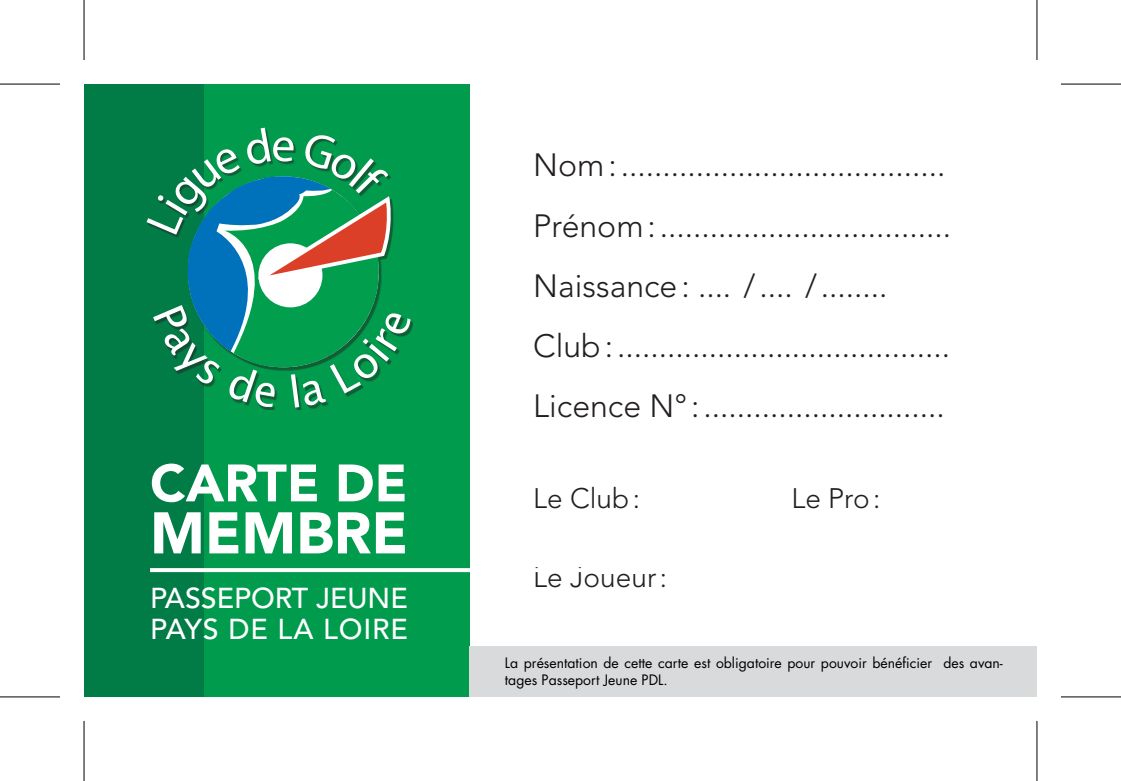
<style>
.page{position:relative;width:1121px;height:781px;background:#fff}
.page>*{position:absolute;margin:0;border:0;box-sizing:border-box;transform-origin:0 0}
.t1{font:900 58px "Avenir LT Std";color:#fff}
.t2{font:900 52px "Avenir LT Std";color:#fff}
.t3{font:300 32px/60px "Avenir LT Std";color:#231f20}
.t4{font:500 28.4px/30.4px "Avenir LT Std";color:#fff}
.t5{font:300 28px "Avenir LT Std";color:#231f20}
.t6{font:14px/16.8px "Futura Std";color:#000}
</style>
<div class="page">
<div style="left:203px;top:84px;width:267px;height:612px;background:#009b4d"></div>
<div style="left:84px;top:84px;width:119px;height:612px;background:#017c47"></div>
<div style="left:470px;top:646px;width:566px;height:50px;background:#d9dadc"></div>
<hr style="left:150px;top:568px;width:730px;height:4px;background:#fff">
<div style="left:149px;top:130px;width:264px;height:280px;background:#231f20;opacity:.5"></div>
<svg style="left:146px;top:128px;width:264px;height:279px"></svg>
<svg style="left:0;top:697px;width:60px;height:1px"></svg>
<svg style="left:1061px;top:697px;width:59px;height:1px"></svg>
<svg style="left:1037px;top:0;width:1px;height:60px"></svg>
<svg style="left:1037px;top:721px;width:1px;height:59px"></svg>
<hr style="left:0;top:83px;width:60px;height:2px;background:#000">
<hr style="left:1060px;top:83px;width:60px;height:2px;background:#000">
<hr style="left:0;top:696px;width:60px;height:1px;background:#000">
<hr style="left:1060px;top:696px;width:60px;height:1px;background:#000">
<hr style="left:83px;top:0;width:2px;height:60px;background:#000">
<hr style="left:83px;top:720px;width:2px;height:60px;background:#000">
<hr style="left:1036px;top:0;width:1px;height:60px;background:#000">
<hr style="left:1036px;top:720px;width:1px;height:60px;background:#000">
<h2 class="t2" style="left:150px;top:451px;width:259px">CARTE DE</h2>
<h1 class="t1" style="left:150px;top:498px;width:259px">MEMBRE</h1>
<p class="t4" style="left:150px;top:584px;width:259px">PASSEPORT JEUNE<br>PAYS DE LA LOIRE</p>
<p class="t3" style="left:533px;top:135px;width:419px">Nom:.......................................<br>Prénom:...................................<br>Naissance: .... /.... /........<br>Club:........................................<br>Licence N° :.............................</p>
<p class="t5" style="left:533px;top:481px;width:108px">Le Club:</p>
<p class="t5" style="left:791px;top:481px;width:91px">Le Pro:</p>
<p class="t5" style="left:533px;top:560px;width:135px">Le Joueur:</p>
<p class="t6" style="left:505px;top:654px;width:499px">La présentation de cette carte est obligatoire pour pouvoir bénéficier des avan&shy;tages Passeport Jeune PDL.</p>
</div>
